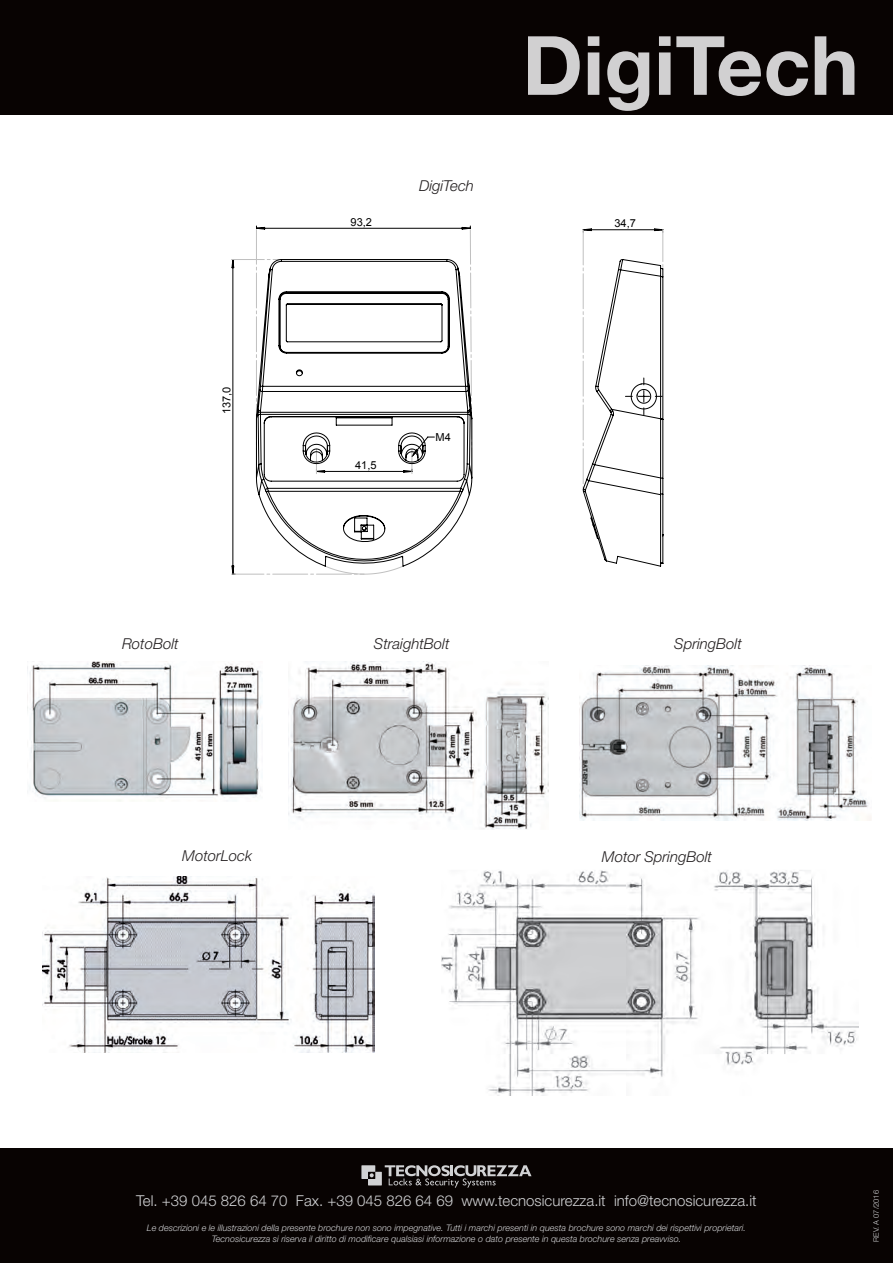
<style>
.page{position:relative;width:893px;height:1263px;background:#fff}
.page>*{position:absolute;margin:0;border:0;box-sizing:border-box;transform-origin:0 0}
.t1{font:700 81.9px "Helvetica Neue LT Std";color:#d1d0d1}
.t2{font:300 15px "Helvetica Neue LT Std";color:#d1d2d4}
.t3{font:italic 300 15px "Helvetica Neue LT Std";color:#231f20}
.t4{font:11.1px "Arial";color:#000}
.t5{font:italic 300 9px/10.8px "Helvetica Neue LT Std";color:#d1d2d4;text-align:center}
.t6{font:300 7.5px "Helvetica Neue LT Std";color:#d1d2d4}
</style>
<div class="page">
<div style="left:0;top:1148px;width:893px;height:115px;background:#080302"></div>
<svg style="left:361px;top:1165px;width:170px;height:23px"></svg>
<svg style="left:231px;top:226px;width:433px;height:349px"></svg>
<img style="left:29px;top:661px;width:233px;height:140px">
<img style="left:290px;top:661px;width:259px;height:168px">
<img style="left:580px;top:666px;width:291px;height:155px">
<img style="left:442px;top:870px;width:416px;height:226px">
<img style="left:42px;top:876px;width:332px;height:176px">
<div style="left:0;top:0;width:893px;height:115px;background:#080302"></div>
<p class="t4" style="left:219px;top:414px;width:29px;rotate:-90deg">137,0</p>
<p class="t4" style="left:351px;top:215px;width:23px">93,2</p>
<h2 class="t3" style="left:419px;top:177px;width:56px">DigiTech</h2>
<h1 class="t1" style="left:522px;top:15px;width:338px">DigiTech</h1>
<p class="t4" style="left:614px;top:216px;width:23px">34,7</p>
<p class="t4" style="left:355px;top:458px;width:23px">41,5</p>
<p class="t4" style="left:436px;top:430px;width:17px">M4</p>
<h2 class="t3" style="left:122px;top:634px;width:58px">RotoBolt</h2>
<h2 class="t3" style="left:374px;top:634px;width:77px">StraightBolt</h2>
<h2 class="t3" style="left:674px;top:635px;width:69px">SpringBolt</h2>
<h2 class="t3" style="left:182px;top:847px;width:71px">MotorLock</h2>
<h2 class="t3" style="left:602px;top:847px;width:112px">Motor SpringBolt</h2>
<h2 class="t2" style="left:136px;top:1191px;width:622px">Tel. +39 045 826 64 70 Fax. +39 045 826 64 69 www.tecnosicurezza.it info@tecnosicurezza.it</h2>
<p class="t5" style="left:147px;top:1222px;width:601px">Le descrizioni e le illustrazioni della presente brochure non sono impegnative. Tutti i marchi presenti in questa brochure sono marchi dei rispettivi proprietari.<br>Tecnosicurezza si riserva il diritto di modificare qualsiasi informazione o dato presente in questa brochure senza preavviso.</p>
<p class="t6" style="left:871px;top:1242px;width:53px;rotate:-90deg">REV. A 07/2016</p>
</div>
